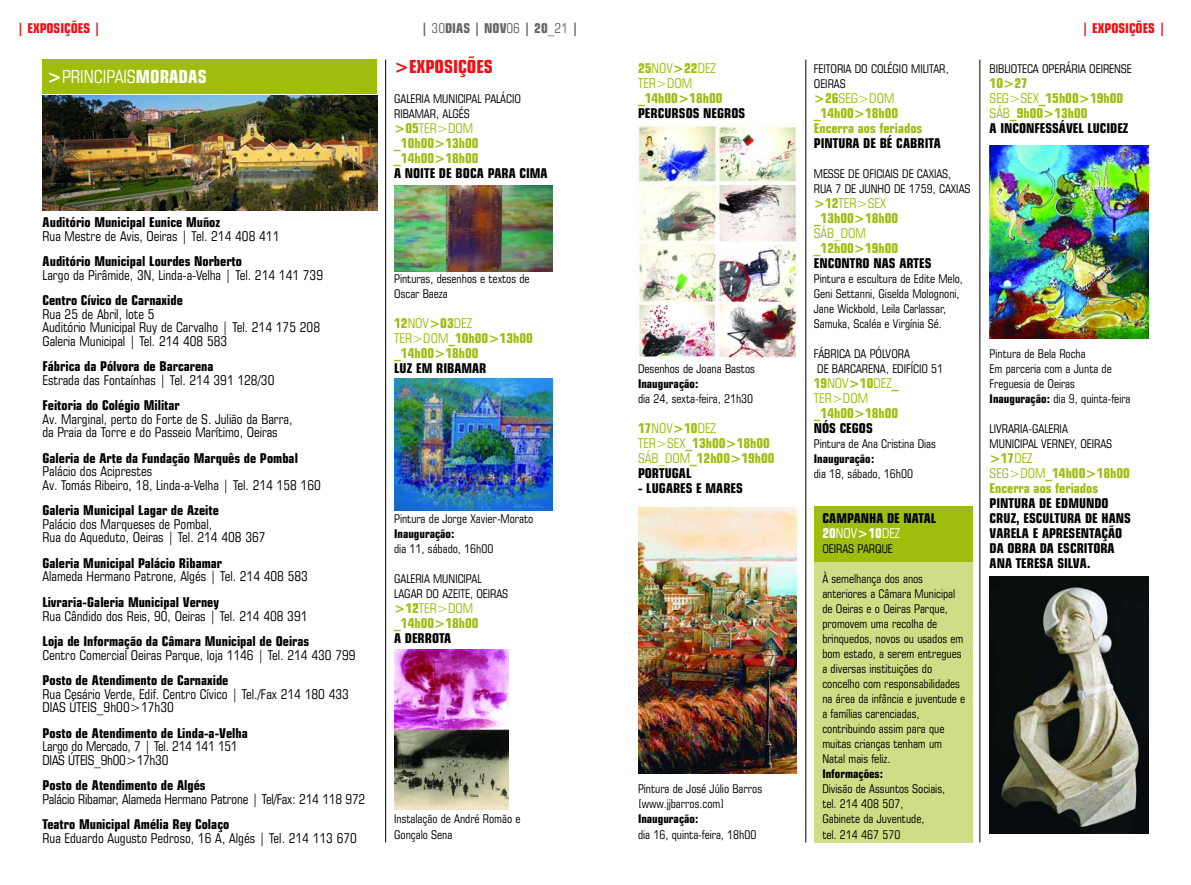
<style>
.page{position:relative;width:1191px;height:885px;background:#fff}
.page>*{position:absolute;margin:0;border:0;box-sizing:border-box;transform-origin:0 0}
.t1{font:condensed 18px "Square 721 BT";color:#fff}
.t2{font:700 condensed 18px "Square 721 BT";color:#ef0f14}
.t3{font:condensed 13.5px/13.5px "Square 721 BT";color:#000}
.t4{font:700 condensed 13.5px/15px "Square 721 BT";color:#000}
.t5{font:700 condensed 13.5px/15px "Square 721 BT";color:#9fbd0d}
.t6{font:condensed 13.5px/13.5px "Square 721 BT";letter-spacing:-.02em;color:#000}
.t7{font:condensed 13.5px/15px "Square 721 BT";color:#9fbd0d}
.t8{font:700 condensed 13.5px "Square 721 BT";color:#ef0f14}
.t9{font:700 condensed 13.5px "Square 721 BT";color:#666}
.t10{font:condensed 12px/15px "Square 721 BT";color:#000}
.t11{font:700 condensed 12px "Square 721 BT";color:#000}
.s1{font-weight:400}
.s2{font-weight:700}
.s3{color:#000}
.s4{color:#fff}
.s5{font-weight:400;color:#fff}
</style>
<div class="page">
<hr style="left:805px;top:60px;width:1px;height:782px;background:#000">
<hr style="left:979px;top:60px;width:1px;height:782px;background:#000">
<img style="left:43px;top:96px;width:334px;height:114px">
<div style="left:43px;top:60px;width:334px;height:34px;background:#9fbd0d"></div>
<hr style="left:385px;top:60px;width:1px;height:782px;background:#000">
<img style="left:394px;top:186px;width:159px;height:85px">
<img style="left:394px;top:649px;width:114px;height:160px">
<img style="left:989px;top:145px;width:159px;height:193px">
<img style="left:638px;top:123px;width:159px;height:237px">
<div style="left:814px;top:510px;width:158px;height:332px;background:#cfde86"></div>
<div style="left:814px;top:506px;width:158px;height:55px;background:#9fbd0d"></div>
<img style="left:638px;top:508px;width:159px;height:265px">
<img style="left:394px;top:378px;width:159px;height:132px">
<img style="left:989px;top:577px;width:159px;height:256px">
<p class="t8" style="left:17px;top:21px;width:85px">| EXPOSIÇÕES |</p>
<p class="t9" style="left:421px;top:21px;width:159px">| <span class="s1">30</span>DIAS | NOV<span class="s1">06</span> | 20<span class="s1">_21</span> |</p>
<h1 class="t1" style="left:47px;top:66px;width:161px"><span class="s2">&gt;</span>PRINCIPAIS<span class="s2">MORADAS</span></h1>
<p class="t4" style="left:43px;top:215px;width:179px">Auditório Municipal Eunice Muñoz</p>
<p class="t3" style="left:43px;top:229px;width:238px">Rua Mestre de Avis, Oeiras | Tel. 214 408 411</p>
<p class="t4" style="left:43px;top:254px;width:201px">Auditório Municipal Lourdes Norberto</p>
<p class="t3" style="left:43px;top:268px;width:282px">Largo da Pirâmide, 3N, Linda-a-Velha | Tel. 214 141 739</p>
<p class="t4" style="left:43px;top:293px;width:142px">Centro Cívico de Carnaxide</p>
<p class="t3" style="left:43px;top:307px;width:279px">Rua 25 de Abril, lote 5<br>Auditório Municipal Ruy de Carvalho | Tel. 214 175 208<br>Galeria Municipal | Tel. 214 408 583</p>
<p class="t4" style="left:43px;top:359px;width:172px">Fábrica da Pólvora de Barcarena</p>
<p class="t3" style="left:43px;top:373px;width:233px">Estrada das Fontaínhas | Tel. 214 391 128/30</p>
<p class="t4" style="left:43px;top:398px;width:139px">Feitoria do Colégio Militar</p>
<p class="t3" style="left:43px;top:412px;width:251px">Av. Marginal, perto do Forte de S. Julião da Barra, da Praia da Torre e do Passeio Marítimo, Oeiras</p>
<p class="t4" style="left:43px;top:450px;width:257px">Galeria de Arte da Fundação Marquês de Pombal</p>
<p class="t3" style="left:43px;top:465px;width:280px">Palácio dos Aciprestes<br>Av. Tomás Ribeiro, 18, Linda-a-Velha | Tel. 214 158 160</p>
<p class="t4" style="left:43px;top:503px;width:178px">Galeria Municipal Lagar de Azeite</p>
<p class="t3" style="left:43px;top:517px;width:225px">Palácio dos Marqueses de Pombal,<br>Rua do Aqueduto, Oeiras | Tel. 214 408 367</p>
<p class="t4" style="left:43px;top:555px;width:181px">Galeria Municipal Palácio Ribamar</p>
<p class="t3" style="left:43px;top:570px;width:267px">Alameda Hermano Patrone, Algés | Tel. 214 408 583</p>
<p class="t4" style="left:43px;top:594px;width:178px">Livraria-Galeria Municipal Verney</p>
<p class="t3" style="left:43px;top:609px;width:266px">Rua Cândido dos Reis, 90, Oeiras | Tel. 214 408 391</p>
<p class="t4" style="left:43px;top:633px;width:268px">Loja de Informação da Câmara Municipal de Oeiras</p>
<p class="t3" style="left:43px;top:648px;width:314px">Centro Comercial Oeiras Parque, loja 1146 | Tel. 214 430 799</p>
<p class="t4" style="left:43px;top:672px;width:187px">Posto de Atendimento de Carnaxide</p>
<p class="t3" style="left:43px;top:687px;width:308px">Rua Cesário Verde, Edif. Centro Cívico | Tel./Fax 214 180 433<br>DIAS ÚTEIS_9h00&gt;17h30</p>
<p class="t4" style="left:43px;top:725px;width:207px">Posto de Atendimento de Linda-a-Velha</p>
<p class="t6" style="left:43px;top:739px;width:197px">Largo do Mercado, 7 | Tel. 214 141 151<br>DIAS ÚTEIS_9h00&gt;17h30</p>
<p class="t4" style="left:43px;top:777px;width:164px">Posto de Atendimento de Algés</p>
<p class="t3" style="left:43px;top:792px;width:324px">Palácio Ribamar, Alameda Hermano Patrone | Tel/Fax: 214 118 972</p>
<p class="t4" style="left:43px;top:816px;width:188px">Teatro Municipal Amélia Rey Colaço</p>
<p class="t3" style="left:43px;top:831px;width:316px">Rua Eduardo Augusto Pedroso, 16 A, Algés | Tel. 214 113 670</p>
<h1 class="t2" style="left:394px;top:56px;width:100px">&gt;EXPOSIÇÕES</h1>
<p class="t10" style="left:394px;top:91px;width:128px">GALERIA MUNICIPAL PALÁCIO<br>RIBAMAR, ALGÉS</p>
<p class="t5" style="left:394px;top:121px;width:86px">&gt;05<span class="s1">TER&gt;DOM </span>_10h00&gt;13h00 _14h00&gt;18h00</p>
<p class="t4" style="left:394px;top:166px;width:155px">A NOITE DE BOCA PARA CIMA</p>
<p class="t10" style="left:394px;top:271px;width:137px">Pinturas, desenhos e textos de<br>Oscar Baeza</p>
<p class="t5" style="left:394px;top:316px;width:140px">12<span class="s1">NOV</span>&gt;03<span class="s1">DEZ<br>TER&gt;DOM</span>_10h00&gt;13h00 _14h00&gt;18h00</p>
<p class="t4" style="left:394px;top:361px;width:94px">LUZ EM RIBAMAR</p>
<p class="t10" style="left:394px;top:511px;width:140px">Pintura de Jorge Xavier-Morato</p>
<p class="t11" style="left:394px;top:527px;width:62px">Inauguração:</p>
<p class="t10" style="left:394px;top:541px;width:101px">dia 11, sábado, 16h00</p>
<p class="t10" style="left:394px;top:571px;width:116px">GALERIA MUNICIPAL<br>LAGAR DO AZEITE, OEIRAS</p>
<p class="t5" style="left:394px;top:601px;width:86px">&gt;12<span class="s1">TER&gt;DOM </span>_14h00&gt;18h00</p>
<p class="t4" style="left:394px;top:631px;width:59px">A DERROTA</p>
<p class="t10" style="left:394px;top:811px;width:128px">Instalação de André Romão e<br>Gonçalo Sena</p>
<p class="t7" style="left:638px;top:61px;width:80px"><span class="s2">25</span>NOV<span class="s2">&gt;22</span>DEZ<br>TER&gt;DOM</p>
<p class="t5" style="left:638px;top:91px;width:86px">_14h00&gt;18h00</p>
<p class="t4" style="left:638px;top:106px;width:109px">PERCURSOS NEGROS</p>
<p class="t10" style="left:638px;top:361px;width:118px">Desenhos de Joana Bastos</p>
<p class="t11" style="left:638px;top:377px;width:62px">Inauguração:</p>
<p class="t10" style="left:638px;top:391px;width:117px">dia 24, sexta-feira, 21h30</p>
<p class="t5" style="left:638px;top:421px;width:138px">17<span class="s1">NOV</span>&gt;10<span class="s1">DEZ<br>TER&gt;SEX</span>_13h00&gt;18h00<br><span class="s1">SÁB_DOM</span>_12h00&gt;19h00<br><span class="s3">PORTUGAL</span></p>
<p class="t4" style="left:638px;top:481px;width:106px">- LUGARES E MARES</p>
<p class="t10" style="left:638px;top:781px;width:126px">Pintura de José Júlio Barros [www.jjbarros.com]</p>
<p class="t11" style="left:638px;top:812px;width:62px">Inauguração:</p>
<p class="t10" style="left:638px;top:826px;width:120px">dia 16, quinta-feira, 18h00</p>
<p class="t10" style="left:814px;top:61px;width:136px">FEITORIA DO COLÉGIO MILITAR,<br>OEIRAS</p>
<p class="t5" style="left:814px;top:91px;width:110px">&gt;26<span class="s1">SEG&gt;DOM </span>_14h00&gt;18h00<br>Encerra aos feriados</p>
<p class="t4" style="left:814px;top:136px;width:128px">PINTURA DE BÉ CABRITA</p>
<p class="t10" style="left:814px;top:166px;width:158px">MESSE DE OFICIAIS DE CAXIAS,<br>RUA 7 DE JUNHO DE 1759, CAXIAS</p>
<p class="t5" style="left:814px;top:196px;width:86px">&gt;12<span class="s1">TER&gt;SEX </span>_13h00&gt;18h00</p>
<p class="t7" style="left:814px;top:226px;width:54px">SÁB_DOM</p>
<p class="t5" style="left:814px;top:241px;width:86px">_12h00&gt;19h00</p>
<p class="t4" style="left:814px;top:256px;width:119px">ENCONTRO NAS ARTES</p>
<p class="t10" style="left:814px;top:271px;width:151px">Pintura e escultura de Edite Melo, Geni Settanni, Giselda Molognoni, Jane Wickbold, Leila Carlassar, Samuka, Scaléa e Virgínia Sé.</p>
<p class="t10" style="left:814px;top:346px;width:131px">FÁBRICA DA PÓLVORA<br>DE BARCARENA, EDIFÍCIO 51</p>
<p class="t7" style="left:814px;top:376px;width:86px"><span class="s2">19</span>NOV<span class="s2">&gt;10</span>DEZ<span class="s2">_<br></span>TER&gt;DOM</p>
<p class="t5" style="left:814px;top:406px;width:86px">_14h00&gt;18h00</p>
<p class="t4" style="left:814px;top:421px;width:60px">NÓS CEGOS</p>
<p class="t10" style="left:814px;top:436px;width:124px">Pintura de Ana Cristina Dias</p>
<p class="t11" style="left:814px;top:452px;width:62px">Inauguração:</p>
<p class="t10" style="left:814px;top:466px;width:101px">dia 18, sábado, 16h00</p>
<p class="t4" style="left:822px;top:511px;width:115px">CAMPANHA DE NATAL<br><span class="s4">20</span><span class="s5">NOV</span><span class="s4">&gt;10</span><span class="s5">DEZ</span></p>
<p class="t10" style="left:822px;top:541px;width:72px">OEIRAS PARQUE</p>
<p class="t10" style="left:822px;top:571px;width:144px">À semelhança dos anos anteriores a Câmara Municipal de Oeiras e o Oeiras Parque, promovem uma recolha de brinquedos, novos ou usados em bom estado, a serem entregues a diversas instituições do concelho com responsabilidades na área da infância e juventude e a famílias carenciadas, contribuindo assim para que muitas crianças tenham um<br>Natal mais feliz.</p>
<p class="t11" style="left:822px;top:767px;width:62px">Informações:</p>
<p class="t10" style="left:822px;top:781px;width:124px">Divisão de Assuntos Sociais, tel. 214 408 507,<br>Gabinete da Juventude,<br>tel. 214 467 570</p>
<p class="t8" style="left:1081px;top:21px;width:85px">| EXPOSIÇÕES |</p>
<p class="t10" style="left:989px;top:61px;width:144px">BIBLIOTECA OPERÁRIA OEIRENSE</p>
<p class="t5" style="left:989px;top:76px;width:140px">10&gt;27<br><span class="s1">SEG&gt;SEX</span>_15h00&gt;19h00<br><span class="s1">SÁB</span>_9h00&gt;13h00<br><span class="s3">A INCONFESSÁVEL LUCIDEZ</span></p>
<p class="t10" style="left:989px;top:346px;width:142px">Pintura de Bela Rocha<br>Em parceria com a Junta de<br>Freguesia de Oeiras<br><span class="s2">Inauguração:</span> dia 9, quinta-feira</p>
<p class="t10" style="left:989px;top:421px;width:124px">LIVRARIA-GALERIA<br>MUNICIPAL VERNEY, OEIRAS</p>
<p class="t5" style="left:989px;top:451px;width:142px">&gt;17<span class="s1">DEZ<br>SEG&gt;DOM</span>_14h00&gt;18h00<br>Encerra aos feriados</p>
<p class="t4" style="left:989px;top:496px;width:143px">PINTURA DE EDMUNDO<br>CRUZ, ESCULTURA DE HANS<br>VARELA E APRESENTAÇÃO<br>DA OBRA DA ESCRITORA<br>ANA TERESA SILVA.</p>
</div>
